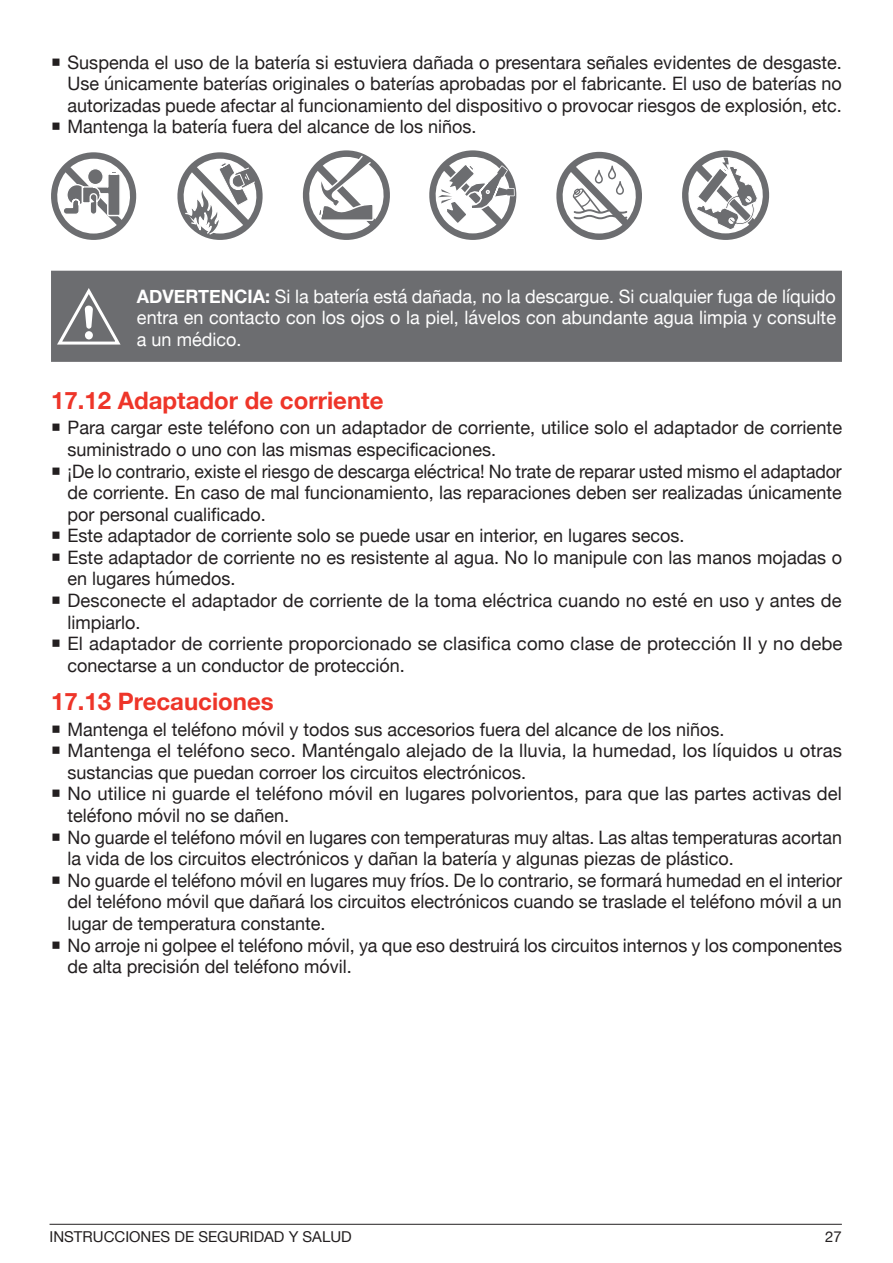
<style>
.page{position:relative;width:893px;height:1263px;background:#fff}
.page>*{position:absolute;margin:0;border:0;box-sizing:border-box;transform-origin:0 0}
.t1{font:700 24px "Helvetica Neue";color:#ee3529}
.t2{font:18.45px/21.6px "Helvetica Neue";color:#231f20}
.t3{font:18.45px/21.6px "Helvetica Neue";color:#231f20;text-align:justify;scale:.96 1}
.bullet{font:18.45px/21.6px "Helvetica Neue";color:#fff;text-align:justify}
.t4{font:15px "Helvetica Neue";color:#231f20}
.s1{font-weight:700}
</style>
<div class="page">
<hr style="left:50px;top:1224px;width:792px;height:1px;background:#231f20">
<svg style="left:51px;top:152px;width:86px;height:88px"></svg>
<svg style="left:302px;top:150px;width:88px;height:90px"></svg>
<svg style="left:429px;top:150px;width:88px;height:90px"></svg>
<div style="left:507px;top:189px;width:7px;height:7px;background:#6c6d70"></div>
<svg style="left:556px;top:152px;width:86px;height:88px"></svg>
<svg style="left:682px;top:150px;width:88px;height:90px"></svg>
<svg style="left:177px;top:152px;width:86px;height:88px"></svg>
<div style="left:51px;top:271px;width:791px;height:91px;background:#6c6d70"></div>
<svg style="left:56px;top:285px;width:67px;height:62px;background:#858689"></svg>
<p class="t2" style="left:68px;top:52px;width:776px;text-align:justify">Suspenda el uso de la batería si estuviera dañada o presentara señales evidentes de desgaste.<br>Use únicamente baterías originales o baterías aprobadas por el fabricante. El uso de baterías no autorizadas puede afectar al funcionamiento del dispositivo o provocar riesgos de explosión, etc.</p>
<p class="t2" style="left:68px;top:117px;width:411px">Mantenga la batería fuera del alcance de los niños.</p>
<p class="bullet" style="left:137px;top:286px;width:701px"><span class="s1">ADVERTENCIA:</span> Si la batería está dañada, no la descargue. Si cualquier fuga de líquido entra en contacto con los ojos o la piel, lávelos con abundante agua limpia y consulte a un médico.</p>
<p class="t1" style="left:51px;top:381px;width:334px">17.12 Adaptador de corriente</p>
<p class="t2" style="left:68px;top:418px;width:776px">Para cargar este teléfono con un adaptador de corriente, utilice solo el adaptador de corriente suministrado o uno con las mismas especificaciones.</p>
<p class="t3" style="left:68px;top:461px;width:808px">¡De lo contrario, existe el riesgo de descarga eléctrica! No trate de reparar usted mismo el adaptador de corriente. En caso de mal funcionamiento, las reparaciones deben ser realizadas únicamente por personal cualificado.</p>
<p class="t2" style="left:68px;top:526px;width:618px">Este adaptador de corriente solo se puede usar en interior, en lugares secos.</p>
<p class="t2" style="left:68px;top:548px;width:776px">Este adaptador de corriente no es resistente al agua. No lo manipule con las manos mojadas o en lugares húmedos.</p>
<p class="t2" style="left:68px;top:591px;width:776px">Desconecte el adaptador de corriente de la toma eléctrica cuando no esté en uso y antes de limpiarlo.</p>
<p class="t2" style="left:68px;top:634px;width:776px">El adaptador de corriente proporcionado se clasifica como clase de protección II y no debe conectarse a un conductor de protección.</p>
<p class="t1" style="left:51px;top:682px;width:224px">17.13 Precauciones</p>
<p class="t2" style="left:68px;top:719px;width:658px">Mantenga el teléfono móvil y todos sus accesorios fuera del alcance de los niños.</p>
<p class="t2" style="left:68px;top:741px;width:776px">Mantenga el teléfono seco. Manténgalo alejado de la lluvia, la humedad, los líquidos u otras sustancias que puedan corroer los circuitos electrónicos.</p>
<p class="t2" style="left:68px;top:784px;width:776px">No utilice ni guarde el teléfono móvil en lugares polvorientos, para que las partes activas del teléfono móvil no se dañen.</p>
<p class="t3" style="left:68px;top:827px;width:808px">No guarde el teléfono móvil en lugares con temperaturas muy altas. Las altas temperaturas acortan la vida de los circuitos electrónicos y dañan la batería y algunas piezas de plástico.</p>
<p class="t2" style="left:68px;top:870px;width:776px;text-align:justify">No guarde el teléfono móvil en lugares muy fríos. De lo contrario, se formará humedad en el interior del teléfono móvil que dañará los circuitos electrónicos cuando se traslade el teléfono móvil a un lugar de temperatura constante.</p>
<p class="t2" style="left:68px;top:935px;width:776px">No arroje ni golpee el teléfono móvil, ya que eso destruirá los circuitos internos y los componentes de alta precisión del teléfono móvil.</p>
<p class="t4" style="left:50px;top:1225px;width:304px">INSTRUCCIONES DE SEGURIDAD Y SALUD</p>
<p class="t4" style="left:825px;top:1225px;width:18px">27</p>
</div>
